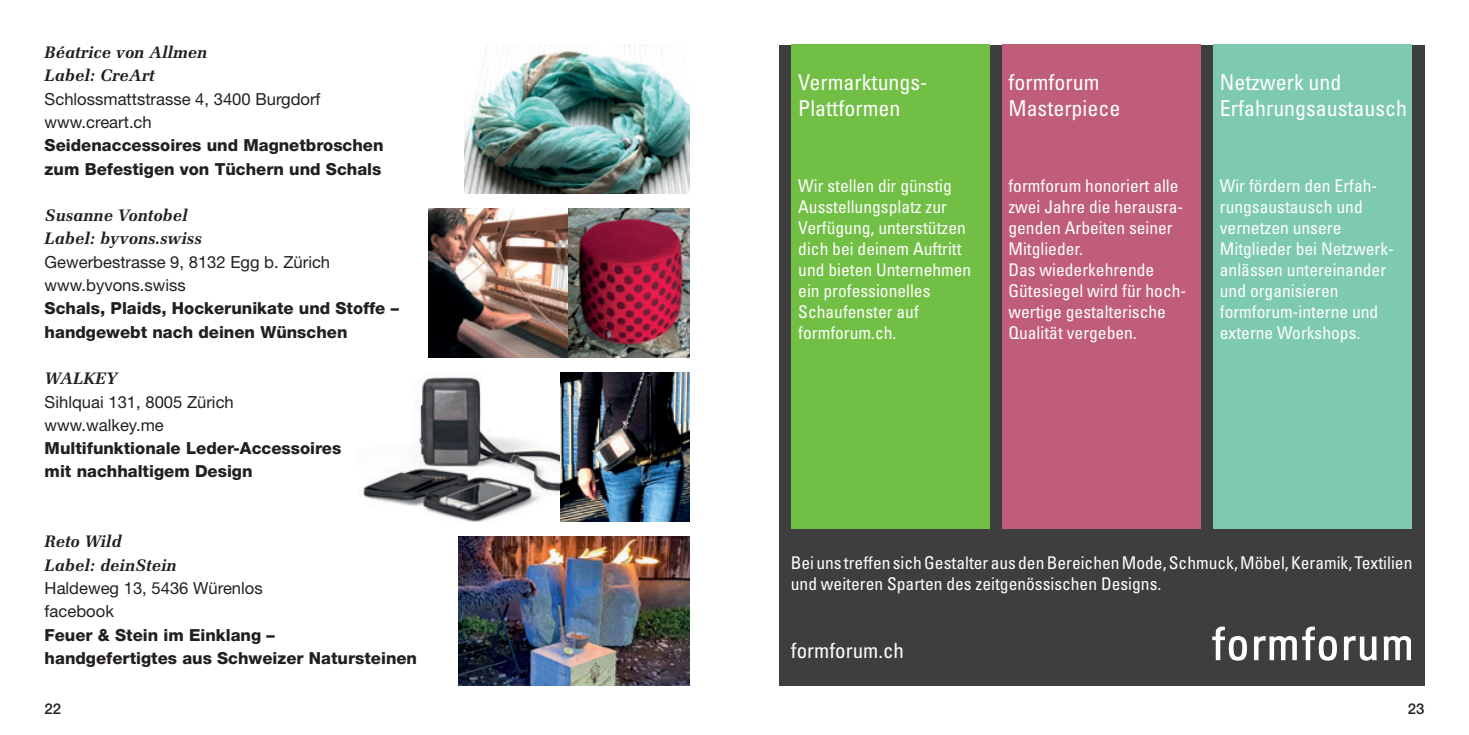
<style>
.page{position:relative;width:1469px;height:735px;background:#fff}
.page>*{position:absolute;margin:0;border:0;box-sizing:border-box;transform-origin:0 0}
.t1{font:condensed 21.88px/26.2px "Univers";color:#fff}
.t2{font:condensed 21px "Univers";color:#fff}
.t3{font:condensed 17.5px/21px "Univers";color:#fff}
.t4{font:800 16.62px/23.3px "Helvetica Neue";color:#231f20}
.t5{font:16.62px/23.3px "Helvetica Neue";color:#231f20}
.t6{font:italic 700 16.62px/23.3px "Melior";color:#231f20}
.t7{font:500 14.88px "Helvetica Neue";color:#231f20}
</style>
<div class="page">
<img style="left:363px;top:372px;width:327px;height:149px">
<img style="left:429px;top:208px;width:261px;height:149px">
<div style="left:779px;top:45px;width:645px;height:640px;background:#3e3e3f"></div>
<div style="left:791px;top:45px;width:199px;height:483px;background:#71bf44"></div>
<div style="left:1002px;top:45px;width:198px;height:483px;background:#c05d79"></div>
<div style="left:1213px;top:45px;width:198px;height:483px;background:#7dcaae"></div>
<svg style="left:1212px;top:626px;width:34px;height:34px"></svg>
<svg style="left:1254px;top:636px;width:42px;height:23px"></svg>
<svg style="left:1302px;top:626px;width:34px;height:34px"></svg>
<svg style="left:1343px;top:636px;width:33px;height:24px"></svg>
<svg style="left:1383px;top:636px;width:27px;height:23px"></svg>
<img style="left:464px;top:45px;width:226px;height:148px">
<img style="left:458px;top:536px;width:232px;height:149px">
<p class="t6" style="left:45px;top:41px;width:164px">Béatrice von Allmen<br>Label: CreArt</p>
<p class="t5" style="left:45px;top:87px;width:277px">Schlossmattstrasse 4, 3400 Burgdorf www.creart.ch</p>
<p class="t4" style="left:45px;top:134px;width:340px">Seidenaccessoires und Magnetbroschen zum Befestigen von Tüchern und Schals</p>
<p class="t6" style="left:45px;top:203px;width:158px">Susanne Vontobel<br>Label: byvons.swiss</p>
<p class="t5" style="left:45px;top:250px;width:287px">Gewerbestrasse 9, 8132 Egg b. Zürich www.byvons.swiss</p>
<p class="t4" style="left:45px;top:296px;width:356px">Schals, Plaids, Hockerunikate und Stoffe – handgewebt nach deinen Wünschen</p>
<p class="t6" style="left:45px;top:366px;width:74px">WALKEY</p>
<p class="t5" style="left:45px;top:389px;width:191px">Sihlquai 131, 8005 Zürich www.walkey.me</p>
<p class="t4" style="left:45px;top:436px;width:298px">Multifunktionale Leder-Accessoires mit nachhaltigem Design</p>
<p class="t6" style="left:45px;top:529px;width:134px">Reto Wild<br>Label: deinStein</p>
<p class="t5" style="left:45px;top:576px;width:220px">Haldeweg 13, 5436 Würenlos facebook</p>
<p class="t4" style="left:45px;top:622px;width:374px">Feuer &amp; Stein im Einklang –<br>handgefertigtes aus Schweizer Natursteinen</p>
<p class="t1" style="left:798px;top:68px;width:131px">Vermarktungs-<br>Plattformen</p>
<p class="t1" style="left:1008px;top:68px;width:113px">formforum<br>Masterpiece</p>
<p class="t1" style="left:1219px;top:68px;width:189px">Netzwerk und<br>Erfahrungsaustausch</p>
<p class="t3" style="left:798px;top:174px;width:175px">Wir stellen dir günstig<br>Ausstellungsplatz zur<br>Verfügung, unterstützen dich bei deinem Auftritt und bieten Unternehmen ein professionelles<br>Schaufenster auf formforum.ch.</p>
<p class="t3" style="left:1008px;top:174px;width:179px">formforum honoriert alle zwei Jahre die herausra&shy;genden Arbeiten seiner<br>Mitglieder.<br>Das wiederkehrende<br>Gütesiegel wird für hoch&shy;wertige gestalterische<br>Qualität vergeben.</p>
<p class="t3" style="left:1219px;top:174px;width:175px">Wir fördern den Erfah&shy;rungsaustausch und vernetzen unsere<br>Mitglieder bei Netzwerk&shy;anlässen untereinander und organisieren formforum-interne und externe Workshops.</p>
<p class="t3" style="left:790px;top:551px;width:623px">Bei uns treffen sich Gestalter aus den Bereichen Mode, Schmuck, Möbel, Keramik, Textilien und weiteren Sparten des zeitgenössischen Designs.</p>
<p class="t2" style="left:790px;top:636px;width:115px">formforum.ch</p>
<p class="t7" style="left:45px;top:699px;width:18px">22</p>
<p class="t7" style="left:1407px;top:699px;width:18px">23</p>
</div>
